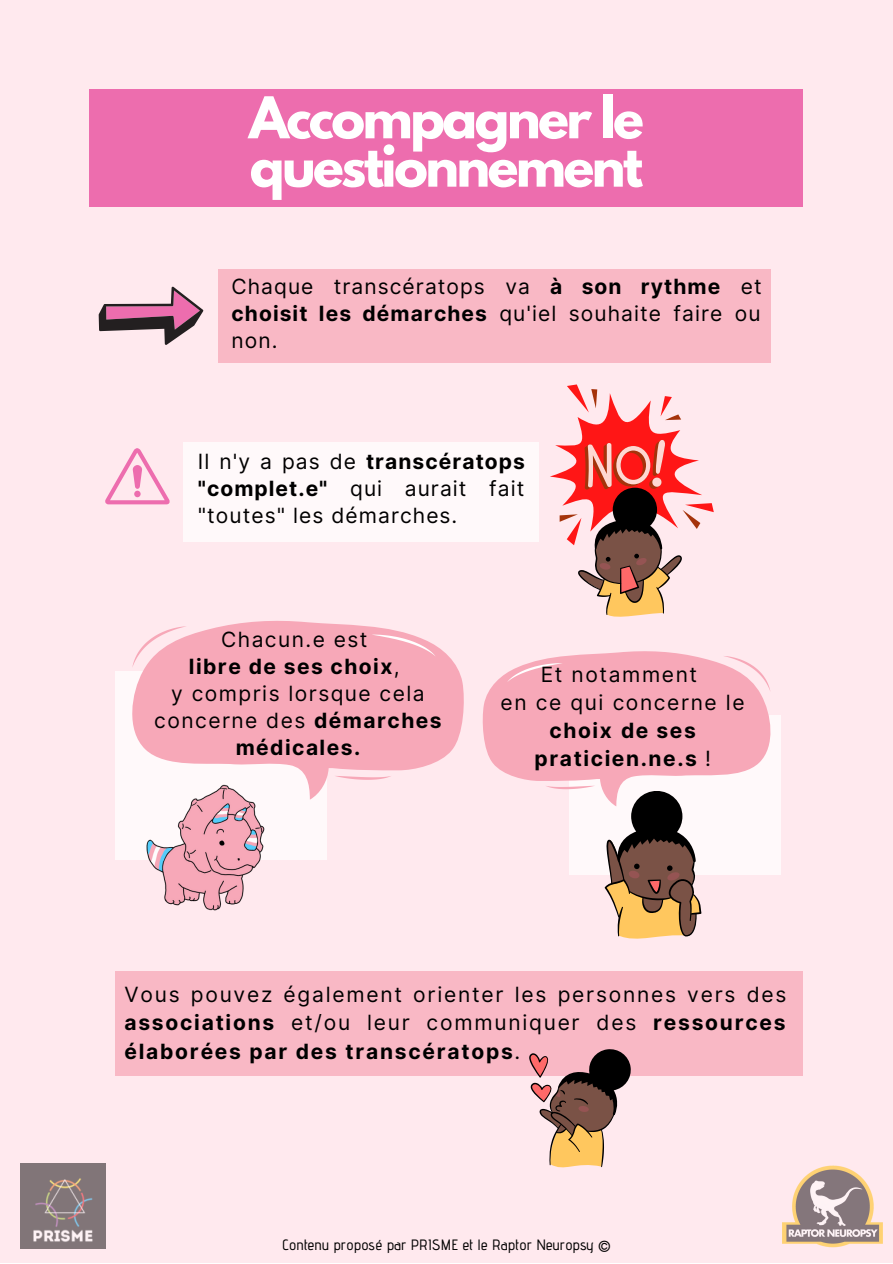
<style>
.page{position:relative;width:893px;height:1264px;background:#fff}
.page>*{position:absolute;margin:0;border:0;box-sizing:border-box;transform-origin:0 0}
.t1{font:700 51px/48.3px "League Spartan";letter-spacing:-.05em;color:#fff}
.t2{font:21px/27px "Inter";letter-spacing:.07em;color:#000;text-align:justify}
.t3{font:700 21px/28px "Inter";letter-spacing:.075em;color:#000;text-align:center}
.t4{font:500 15px "Advent Pro";letter-spacing:.01em;color:#000}
.s1{font-weight:700}
.s2{font-weight:400}
</style>
<div class="page">
<div style="left:0;top:0;width:892px;height:1262px;background:#ffe9ee"></div>
<div style="left:89px;top:89px;width:713px;height:117px;background:#ed6dae"></div>
<img style="left:21px;top:1163px;width:84px;height:85px">
<svg style="left:105px;top:448px;width:65px;height:56px"></svg>
<div style="left:218px;top:269px;width:552px;height:94px;background:#f9b8c5"></div>
<div style="left:183px;top:441px;width:355px;height:100px;background:#fff"></div>
<div style="left:115px;top:971px;width:687px;height:104px;background:#f9b8c5"></div>
<svg style="left:99px;top:287px;width:104px;height:58px"></svg>
<svg style="left:550px;top:384px;width:163px;height:233px"></svg>
<div style="left:568px;top:715px;width:212px;height:159px;background:#fff"></div>
<div style="left:115px;top:670px;width:212px;height:189px;background:#fff"></div>
<svg style="left:132px;top:621px;width:332px;height:178px;fill:#f7a8b8"></svg>
<svg style="left:334px;top:775px;width:57px;height:4px"></svg>
<svg style="left:132px;top:626px;width:55px;height:41px"></svg>
<svg style="left:371px;top:634px;width:64px;height:22px"></svg>
<img style="left:115px;top:784px;width:178px;height:126px">
<svg style="left:529px;top:1049px;width:103px;height:119px"></svg>
<svg style="left:482px;top:651px;width:288px;height:288px"></svg>
<img style="left:782px;top:1165px;width:100px;height:83px">
<h1 class="t1" style="left:249px;top:100px;width:396px">Accompagner le questionnement</h1>
<p class="t2" style="left:231px;top:273px;width:531px">Chaque transcératops va <span class="s1">à son rythme</span> et <span class="s1">choisit les démarches</span> qu'iel souhaite faire ou non.</p>
<p class="t2" style="left:198px;top:448px;width:328px">Il n'y a pas de <span class="s1">transcératops "complet.e"</span> qui aurait fait "toutes" les démarches.</p>
<p class="t2" style="left:154px;top:625px;width:289px;text-align:center">Chacun.e est<br><span class="s1">libre de ses choix</span>,<br>y compris lorsque cela concerne des <span class="s1">démarches médicales.</span></p>
<p class="t2" style="left:500px;top:660px;width:245px;line-height:28px;text-align:center">Et notamment<br>en ce qui concerne le</p>
<p class="t3" style="left:534px;top:716px;width:178px">choix de ses praticien.ne.s <span class="s2">!</span></p>
<p class="t2" style="left:124px;top:980px;width:663px;line-height:28px">Vous pouvez également orienter les personnes vers des <span class="s1">associations</span> et/ou leur communiquer des <span class="s1">ressources élaborées par des transcératops</span>.</p>
<p class="t4" style="left:282px;top:1234px;width:329px">Contenu proposé par PRISME et le Raptor Neuropsy ©</p>
</div>
